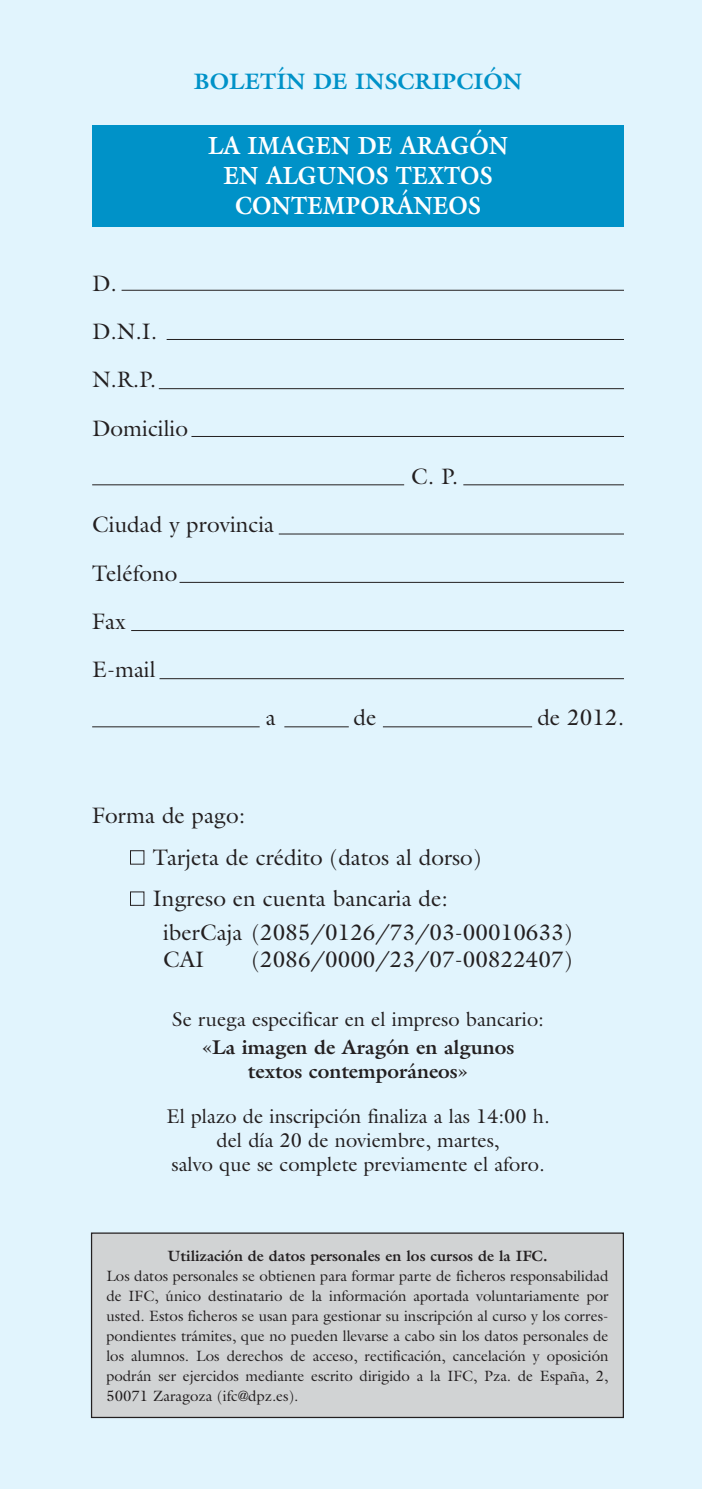
<style>
.page{position:relative;width:702px;height:1489px;background:#fff}
.page>*{position:absolute;margin:0;border:0;box-sizing:border-box;transform-origin:0 0}
.t1{font:700 25px/30px "Galliard";color:#fff;text-align:center;scale:.9 1}
.t2{font:22.5px/48.2px "Galliard";color:#231f20}
.t3{font:700 22.5px "Galliard";color:#0092c8}
.t4{font:20px/24px "Galliard";color:#231f20;text-align:center}
.t5{font:700 20px/24px "Galliard";color:#231f20;text-align:center}
.t6{font:15px/20px "Galliard";color:#231f20;text-align:justify}
.t7{font:700 15px "Galliard";color:#231f20}
</style>
<div class="page">
<div style="left:0;top:0;width:702px;height:1488px;background:#e1f4fd"></div>
<div style="left:92px;top:125px;width:532px;height:102px;background:#0092c8"></div>
<div style="left:130px;top:850px;width:14px;height:14px;border:1px solid #231f20"></div>
<hr style="left:122px;top:290px;width:502px;height:1px;background:#231f20">
<hr style="left:167px;top:339px;width:457px;height:1px;background:#231f20">
<hr style="left:191px;top:436px;width:433px;height:1px;background:#231f20">
<hr style="left:159px;top:388px;width:465px;height:1px;background:#231f20">
<hr style="left:92px;top:484px;width:312px;height:1px;background:#231f20">
<hr style="left:463px;top:484px;width:161px;height:1px;background:#231f20">
<hr style="left:279px;top:533px;width:345px;height:1px;background:#231f20">
<hr style="left:179px;top:582px;width:445px;height:1px;background:#231f20">
<hr style="left:131px;top:630px;width:493px;height:1px;background:#231f20">
<hr style="left:159px;top:678px;width:465px;height:1px;background:#231f20">
<hr style="left:92px;top:726px;width:168px;height:1px;background:#231f20">
<hr style="left:284px;top:726px;width:65px;height:1px;background:#231f20">
<hr style="left:383px;top:726px;width:149px;height:1px;background:#231f20">
<div style="left:91px;top:1232px;width:532px;height:185px;background:#d1d3d4"></div>
<div style="left:91px;top:1232px;width:533px;height:185px;border:1px solid #231f20"></div>
<h2 class="t3" style="left:194px;top:72px;width:330px">BOLETÍN DE INSCRIPCIÓN</h2>
<h1 class="t1" style="left:208px;top:133px;width:335px">LA IMAGEN DE ARAGÓN<br>EN ALGUNOS TEXTOS<br>CONTEMPORÁNEOS</h1>
<h2 class="t2" style="left:92px;top:261px;width:97px">D.<br>D.N.I.<br>N.R.P.<br>Domicilio</h2>
<h2 class="t2" style="left:411px;top:454px;width:48px">C. P.</h2>
<h2 class="t2" style="left:92px;top:503px;width:183px">Ciudad y provincia</h2>
<h2 class="t2" style="left:92px;top:551px;width:87px">Teléfono</h2>
<h2 class="t2" style="left:92px;top:599px;width:35px">Fax</h2>
<h2 class="t2" style="left:92px;top:647px;width:65px">E-mail</h2>
<h2 class="t2" style="left:266px;top:696px;width:11px">a</h2>
<h2 class="t2" style="left:353px;top:696px;width:24px">de</h2>
<h2 class="t2" style="left:537px;top:696px;width:88px">de 2012.</h2>
<h2 class="t2" style="left:153px;top:797px;width:330px;line-height:41.2px;text-indent:-61px">Forma de pago:<br>Tarjeta de crédito (datos al dorso)<br>Ingreso en cuenta bancaria de:</h2>
<h2 class="t2" style="left:163px;top:920px;width:410px;line-height:27px">iberCaja (2085/0126/73/03-00010633)<br>CAI</h2>
<h2 class="t2" style="left:252px;top:937px;width:322px">(2086/0000/23/07-00822407)</h2>
<h3 class="t4" style="left:172px;top:1009px;width:373px">Se ruega especificar en el impreso bancario:</h3>
<h3 class="t5" style="left:202px;top:1037px;width:314px">«La imagen de Aragón en algunos textos contemporáneos»</h3>
<h3 class="t4" style="left:166px;top:1106px;width:384px">El plazo de inscripción finaliza a las 14:00 h. del día 20 de noviembre, martes,<br>salvo que se complete previamente el aforo.</h3>
<p class="t7" style="left:167px;top:1250px;width:381px">Utilización de datos personales en los cursos de la IFC.</p>
<p class="t6" style="left:106px;top:1267px;width:503px">Los datos personales se obtienen para formar parte de ficheros responsabilidad de IFC, único destinatario de la información aportada voluntariamente por usted. Estos ficheros se usan para gestionar su inscripción al curso y los corres&shy;pondientes trámites, que no pueden llevarse a cabo sin los datos personales de los alumnos. Los derechos de acceso, rectificación, cancelación y oposición podrán ser ejercidos mediante escrito dirigido a la IFC, Pza. de España, 2, 50071 Zaragoza (ifc@dpz.es).</p>
</div>
